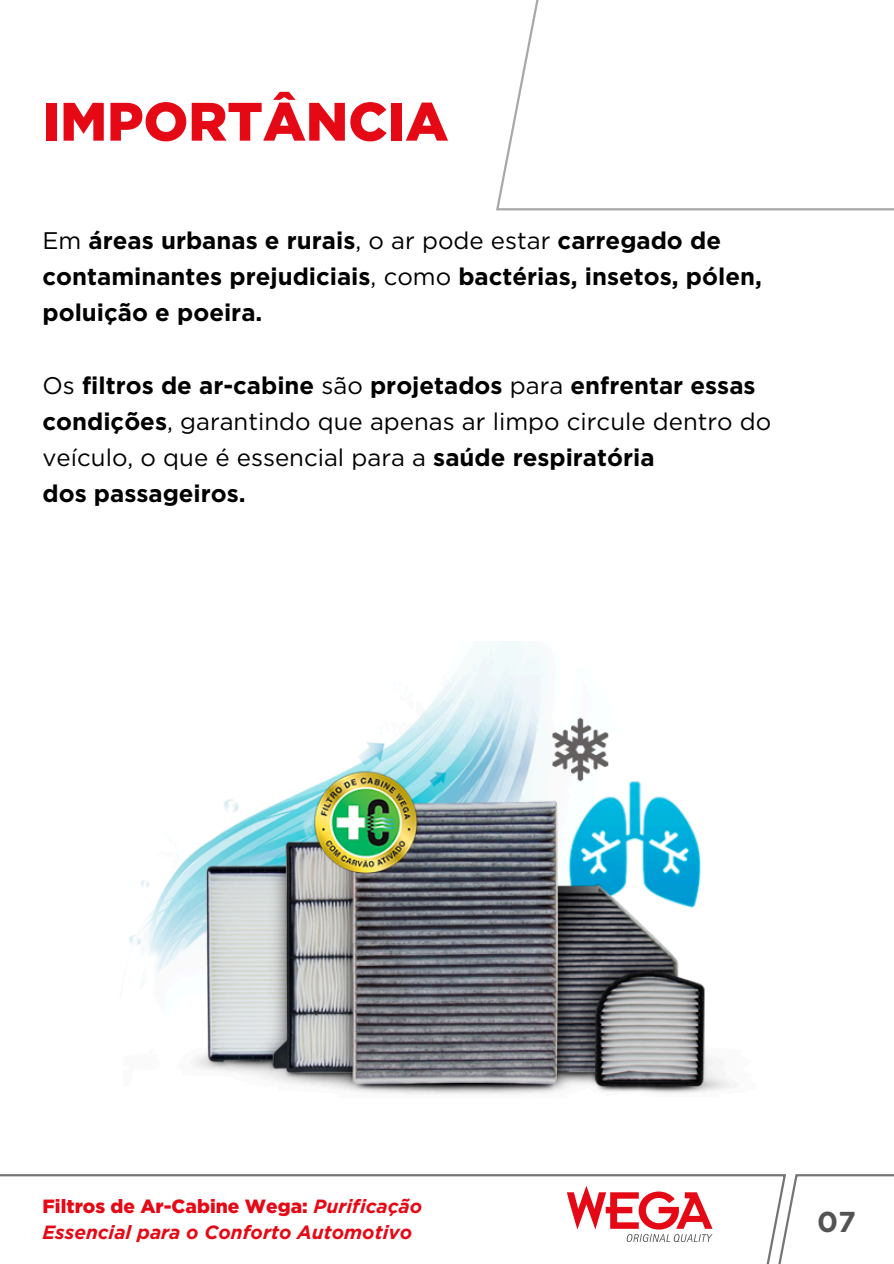
<style>
.page{position:relative;width:894px;height:1264px;background:#fff}
.page>*{position:absolute;margin:0;border:0;box-sizing:border-box;transform-origin:0 0}
.t1{font:900 54px "Gotham";color:#e50916}
.t2{font:700 28.8px "Gotham";color:#535353}
.t3{font:700 24px/36px "Gotham";color:#000}
.t4{font:italic 700 19.05px/26.1px "Gotham";color:#e50916}
.s1{font-weight:400}
.s2{font-weight:900;font-style:normal}
</style>
<div class="page">
<svg style="left:812px;top:210px;width:67px;height:1px"></svg>
<svg style="left:0;top:1174px;width:731px;height:68px"></svg>
<svg style="left:566px;top:1185px;width:146px;height:56px"></svg>
<svg style="left:731px;top:1174px;width:162px;height:89px"></svg>
<svg style="left:496px;top:0;width:397px;height:210px"></svg>
<img style="left:129px;top:641px;width:601px;height:453px">
<p class="t1" style="left:43px;top:89px;width:407px">IMPORTÂNCIA</p>
<h2 class="t3" style="left:43px;top:223px;width:720px"><span class="s1">Em</span> áreas urbanas e rurais<span class="s1">, o ar pode estar</span> carregado de contaminantes prejudiciais<span class="s1">, como</span> bactérias, insetos, pólen, poluição e poeira.</h2>
<p class="t3" style="left:43px;top:367px;width:730px"><span class="s1">Os</span> filtros de ar-cabine <span class="s1">são</span> projetados <span class="s1">para</span> enfrentar essas condições<span class="s1">, garantindo que apenas ar limpo circule dentro do veículo, o que é essencial para a</span> saúde respiratória<br>dos passageiros.</p>
<p class="t4" style="left:43px;top:1192px;width:381px"><span class="s2">Filtros de Ar-Cabine Wega:</span> Purificação<br>Essencial para o Conforto Automotivo</p>
<h1 class="t2" style="left:817px;top:1204px;width:40px">07</h1>
</div>
